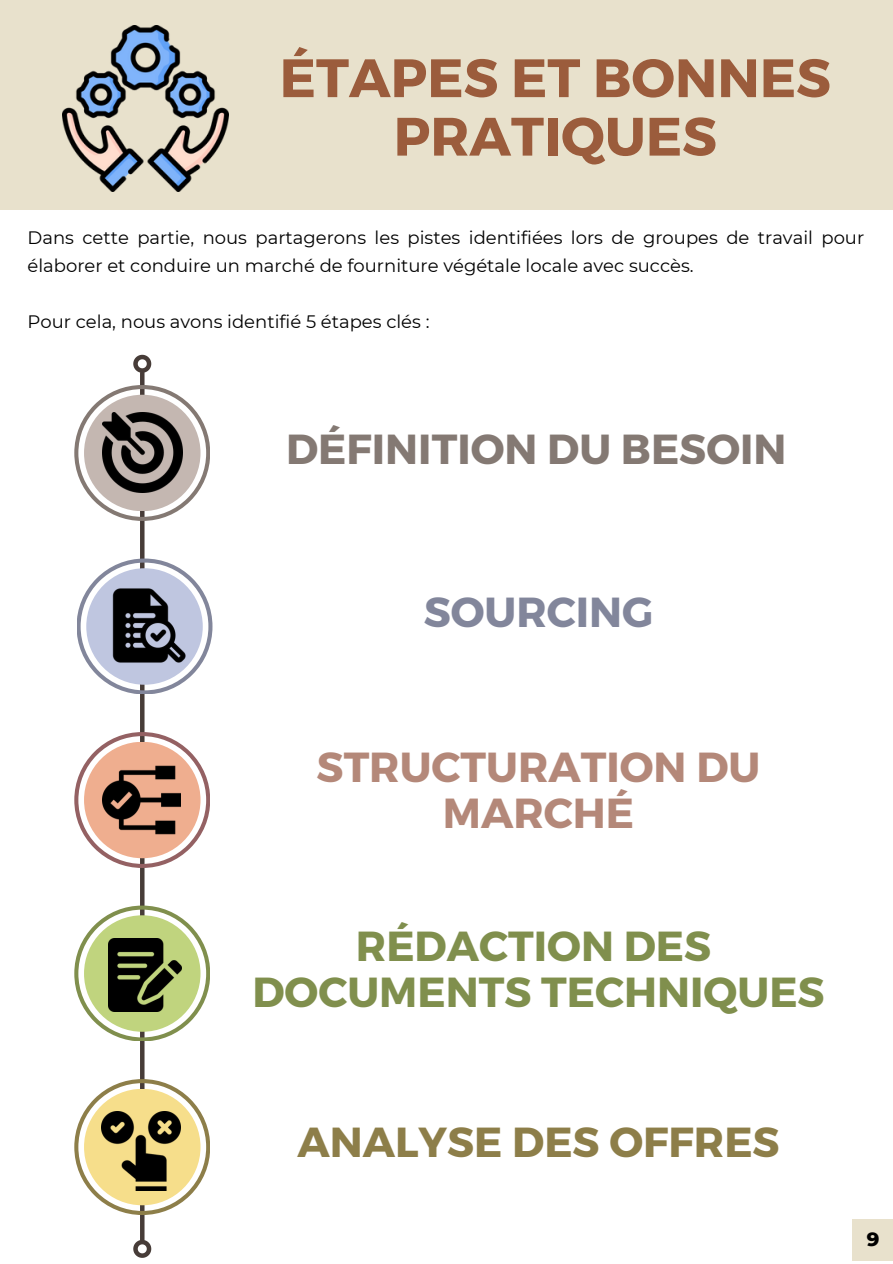
<style>
.page{position:relative;width:893px;height:1264px;background:#fff}
.page>*{position:absolute;margin:0;border:0;box-sizing:border-box;transform-origin:0 0}
.t1{font:700 54px/58.5px "Montserrat";color:#9b5c3c;text-align:center}
.t2{font:700 42px "Montserrat";color:#808f4d}
.t3{font:700 42px/46px "Montserrat";color:#b48879;text-align:center}
.t4{font:700 42px "Montserrat";color:#847973}
.t5{font:700 42px "Montserrat";color:#8d7e49}
.t6{font:700 42px "Montserrat";color:#82869b}
.t7{font:800 19.5px "Montserrat";color:#000}
.t8{font:18px/28px "Montserrat";color:#000}
</style>
<div class="page">
<div style="left:0;top:0;width:892px;height:210px;background:#e8e1cc"></div>
<hr style="left:140px;top:373px;width:4px;height:866px;background:#473c38">
<svg style="left:133px;top:354px;width:19px;height:22px"></svg>
<svg style="left:133px;top:1236px;width:19px;height:22px"></svg>
<div style="left:852px;top:1219px;width:40px;height:42px;background:#e8e1cc"></div>
<svg style="left:77px;top:558px;width:135px;height:136px"></svg>
<div style="left:86px;top:568px;width:117px;height:116px;background:#bfc6e0;border-radius:50%"></div>
<img style="left:112px;top:586px;width:75px;height:77px">
<svg style="left:74px;top:1079px;width:136px;height:135px"></svg>
<div style="left:84px;top:1088px;width:116px;height:117px;background:#f6de8b;border-radius:50%"></div>
<img style="left:102px;top:1111px;width:78px;height:78px">
<svg style="left:74px;top:732px;width:136px;height:135px"></svg>
<div style="left:84px;top:741px;width:116px;height:117px;background:#efae8f;border-radius:50%"></div>
<img style="left:102px;top:765px;width:79px;height:70px">
<svg style="left:74px;top:385px;width:136px;height:136px"></svg>
<div style="left:84px;top:395px;width:116px;height:116px;background:#c4b7b1;border-radius:50%"></div>
<img style="left:102px;top:413px;width:80px;height:80px">
<svg style="left:74px;top:905px;width:136px;height:136px"></svg>
<div style="left:84px;top:915px;width:116px;height:116px;background:#c0d47e;border-radius:50%"></div>
<img style="left:109px;top:938px;width:73px;height:73px">
<img style="left:62px;top:25px;width:166px;height:167px">
<p class="t1" style="left:279px;top:46px;width:552px">ÉTAPES ET BONNES<br>PRATIQUES</p>
<p class="t8" style="left:28px;top:223px;width:838px">Dans cette partie, nous partagerons les pistes identifiées lors de groupes de travail pour élaborer et conduire un marché de fourniture végétale locale avec succès.</p>
<p class="t8" style="left:28px;top:308px;width:403px">Pour cela, nous avons identifié 5 étapes clés :</p>
<p class="t4" style="left:286px;top:422px;width:502px">DÉFINITION DU BESOIN</p>
<p class="t6" style="left:423px;top:585px;width:231px">SOURCING</p>
<p class="t3" style="left:316px;top:742px;width:445px">STRUCTURATION DU<br>MARCHÉ</p>
<p class="t2" style="left:356px;top:918px;width:357px">RÉDACTION DES</p>
<p class="t2" style="left:252px;top:964px;width:573px">DOCUMENTS TECHNIQUES</p>
<p class="t5" style="left:297px;top:1114px;width:484px">ANALYSE DES OFFRES</p>
<p class="t7" style="left:866px;top:1226px;width:14px">9</p>
</div>
